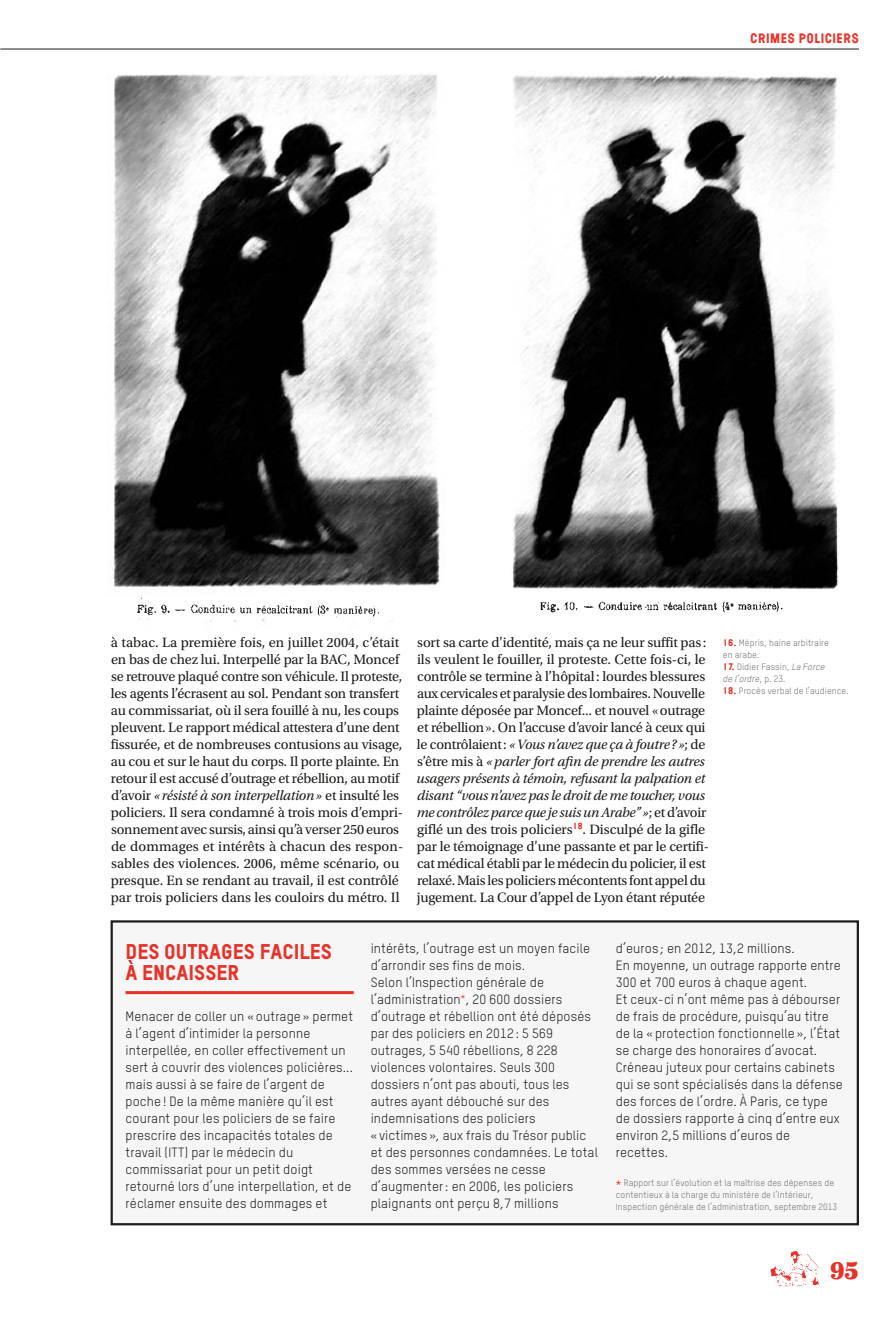
<style>
.page{position:relative;width:893px;height:1319px;background:#fff}
.page>*{position:absolute;margin:0;border:0;box-sizing:border-box;transform-origin:0 0}
.t1{font:800 24px "Eames Century Modern";color:#e63329}
.t2{font:21px/21px "TSTARPRO Headline";color:#e63329}
.t3{font:14.25px/17px "Utopia Std";letter-spacing:-.015em;color:#1d1d1b}
.t4{font:13.2px/17px "TSTARPRO";letter-spacing:.01em;color:#1d1d1b}
.t5{font:12.75px "Wilma Base";color:#e63329}
.t6{font:9px/12px "TSTARPRO";letter-spacing:.01em;color:#706f6f}
.s1{font-style:italic}
.s2{font-family:"Wilma Base";color:#e63329}
.s3{font-family:"Wilma Base";font-size:16.5px;color:#e63329}
</style>
<div class="page">
<hr style="left:0;top:49px;width:859px;height:1px;background:#1d1d1b">
<img style="left:511px;top:75px;width:328px;height:515px">
<img style="left:112px;top:74px;width:328px;height:514px">
<div style="left:112px;top:921px;width:746px;height:302px;background:#f6f6f6"></div>
<hr style="left:126px;top:990px;width:228px;height:3px;background:#e63329">
<div style="left:111px;top:920px;width:748px;height:305px;border:2px solid #1d1d1b"></div>
<img style="left:770px;top:1251px;width:49px;height:36px">
<img style="left:137px;top:597px;width:242px;height:25px">
<img style="left:540px;top:601px;width:243px;height:12px">
<p class="t5" style="left:750px;top:31px;width:9px">CRIMES</p>
<p class="t5" style="left:799px;top:31px;width:16px">POLICIERS</p>
<p class="t3" style="left:111px;top:633px;width:294px">à tabac. La première fois, en juillet 2004, c’était en bas de chez lui. Interpellé par la BAC, Moncef se retrouve plaqué contre son véhicule. Il proteste, les agents l’écrasent au sol. Pendant son transfert au commissariat, où il sera fouillé à nu, les coups pleuvent. Le rapport médical attestera d’une dent fissurée, et de nombreuses contusions au visage, au cou et sur le haut du corps. Il porte plainte. En retour il est accusé d’outrage et rébellion, au motif d’avoir <span class="s1">«résisté à son interpellation»</span> et insulté les policiers. Il sera condamné à trois mois d’empri&shy;sonnement avec sursis, ainsi qu’à verser 250 euros de dommages et intérêts à chacun des respon&shy;sables des violences. 2006, même scénario, ou presque. En se rendant au travail, il est contrôlé par trois policiers dans les couloirs du métro. Il</p>
<p class="t3" style="left:417px;top:633px;width:294px">sort sa carte d’identité, mais ça ne leur suffit pas: ils veulent le fouiller, il proteste. Cette fois-ci, le contrôle se termine à l’hôpital: lourdes blessures aux cervicales et paralysie des lombaires. Nouvelle plainte déposée par Moncef... et nouvel «outrage et rébellion». On l’accuse d’avoir lancé à ceux qui le contrôlaient: <span class="s1">«Vous n’avez que ça à foutre?»</span>; de s’être mis à <span class="s1">«parler fort afin de prendre les autres usagers présents à témoin, refusant la palpation et disant “vous n’avez pas le droit de me toucher, vous me contrôlez parce que je suis un Arabe”»</span>; et d’avoir giflé un des trois policiers<sup>18</sup>. Disculpé de la gifle par le témoignage d’une passante et par le certifi&shy;cat médical établi par le médecin du policier, il est relaxé. Mais les policiers mécontents font appel du jugement. La Cour d’appel de Lyon étant réputée</p>
<h2 class="t2" style="left:126px;top:940px;width:208px">DES OUTRAGES FACILES<br>À ENCAISSER</h2>
<p class="t4" style="left:126px;top:1007px;width:229px">Menacer de coller un « outrage » permet à l’agent d’intimider la personne interpellée, en coller effectivement un sert à couvrir des violences policières... mais aussi à se faire de l’argent de poche ! De la même manière qu’il est courant pour les policiers de se faire prescrire des incapacités totales de travail (ITT) par le médecin du commissariat pour un petit doigt retourné lors d’une interpellation, et de réclamer ensuite des dommages et</p>
<p class="t6" style="left:723px;top:636px;width:108px"><span class="s2">16.</span> Mépris, haine arbitraire en arabe.</p>
<p class="t6" style="left:723px;top:660px;width:103px"><span class="s2">17.</span> Didier Fassin, <span class="s1">La Force de l’ordre</span>, p. 23.</p>
<p class="t6" style="left:723px;top:684px;width:127px"><span class="s2">18.</span> Procès verbal de l’audience.</p>
<p class="t4" style="left:371px;top:939px;width:229px">intérêts, l’outrage est un moyen facile d’arrondir ses fins de mois.<br>Selon l’Inspection générale de l’administration<span class="s2">*</span>, 20 600 dossiers d’outrage et rébellion ont été déposés par des policiers en 2012 : 5 569 outrages, 5 540 rébellions, 8 228 violences volontaires. Seuls 300 dossiers n’ont pas abouti, tous les autres ayant débouché sur des indemnisations des policiers<br>« victimes », aux frais du Trésor public et des personnes condamnées. Le total des sommes versées ne cesse d’augmenter: en 2006, les policiers plaignants ont perçu 8,7 millions</p>
<p class="t4" style="left:616px;top:939px;width:228px">d’euros ; en 2012, 13,2 millions.<br>En moyenne, un outrage rapporte entre 300 et 700 euros à chaque agent.<br>Et ceux-ci n’ont même pas à débourser de frais de procédure, puisqu’au titre de la « protection fonctionnelle », l’État se charge des honoraires d’avocat.<br>Créneau juteux pour certains cabinets qui se sont spécialisés dans la défense des forces de l’ordre. À Paris, ce type de dossiers rapporte à cinq d’entre eux environ 2,5 millions d’euros de recettes.</p>
<p class="t6" style="left:616px;top:1176px;width:223px"><span class="s3">*</span> Rapport sur l’évolution et la maîtrise des dépenses de contentieux à la charge du ministère de l’Intérieur,<br>Inspection générale de l’administration, septembre 2013</p>
<h1 class="t1" style="left:830px;top:1249px;width:30px">95</h1>
</div>
